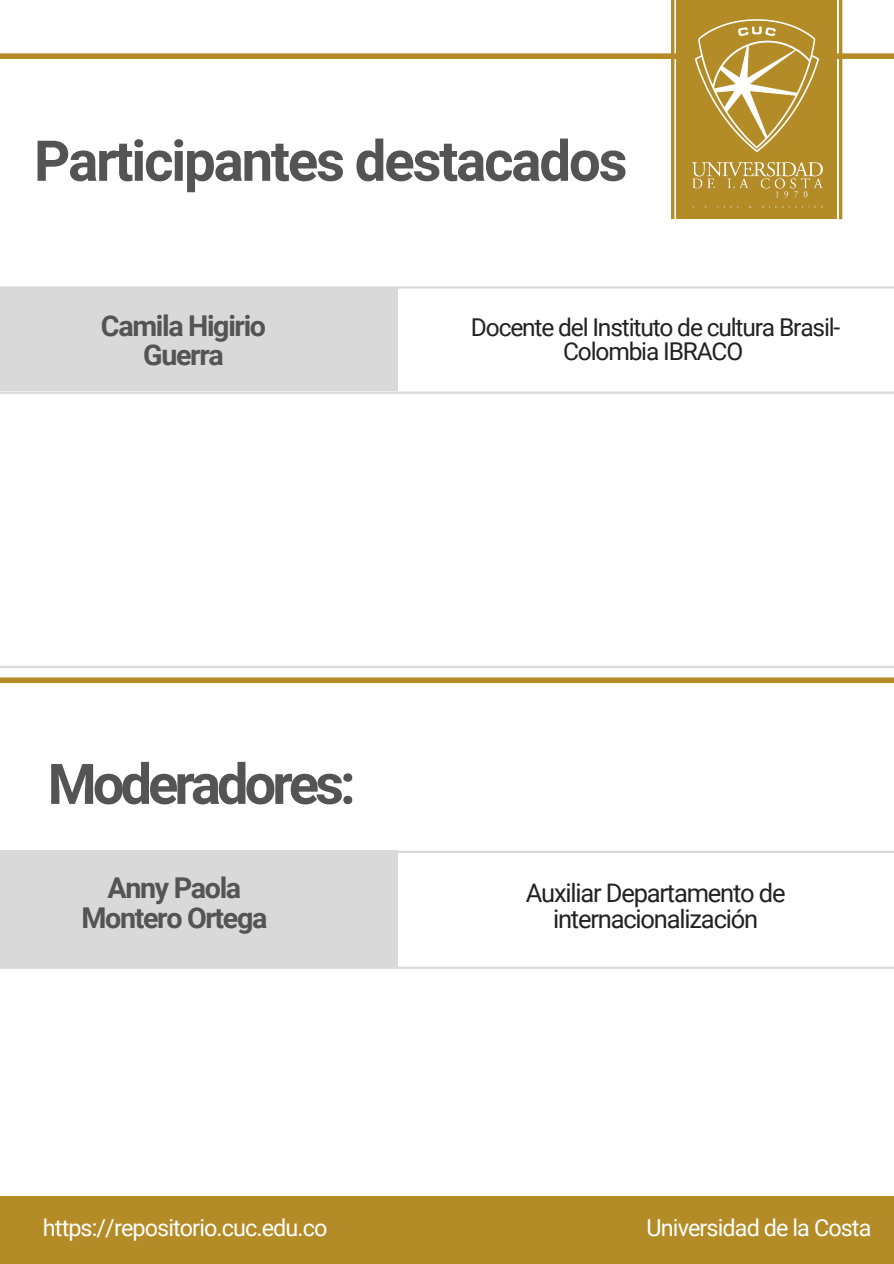
<style>
.page{position:relative;width:894px;height:1264px;background:#fff}
.page>*{position:absolute;margin:0;border:0;box-sizing:border-box;transform-origin:0 0}
.t1{font:700 56.4px "Roboto";letter-spacing:-.04em;color:#545454}
.t2{font:700 55.95px "Roboto";letter-spacing:-.07em;color:#545454}
.t3{font:700 28.65px/29.2px "Roboto";letter-spacing:-.045em;color:#545454;text-align:center}
.t4{font:25.5px/26px "Roboto";letter-spacing:-.045em;color:#222;text-align:center}
.t5{font:24.45px/24.8px "Roboto";letter-spacing:-.045em;color:#222;text-align:center}
.t6{font:23.4px "Roboto";letter-spacing:-.04em;color:#fff}
</style>
<div class="page">
<div style="left:0;top:53px;width:893px;height:6px;background:#b48c27"></div>
<div style="left:0;top:288px;width:397px;height:103px;background:#d9d9d9"></div>
<hr style="left:0;top:391px;width:893px;height:3px;background:#d9d9d9">
<div style="left:0;top:850px;width:397px;height:116px;background:#d9d9d9"></div>
<hr style="left:0;top:665px;width:893px;height:3px;background:#d9d9d9">
<div style="left:0;top:677px;width:893px;height:6px;background:#b48c27"></div>
<div style="left:0;top:1196px;width:893px;height:67px;background:#b48c27"></div>
<hr style="left:0;top:966px;width:893px;height:2px;background:#d9d9d9">
<hr style="left:0;top:850px;width:893px;height:3px;background:#d9d9d9">
<hr style="left:0;top:286px;width:893px;height:2px;background:#d9d9d9">
<div style="left:675px;top:0;width:160px;height:219px;background:#b48c27"></div>
<img style="left:691px;top:19px;width:130px;height:145px">
<svg style="left:670px;top:0;width:4px;height:219px"></svg>
<svg style="left:838px;top:0;width:4px;height:219px"></svg>
<p class="t1" style="left:34px;top:128px;width:595px">Participantes destacados</p>
<p class="t3" style="left:101px;top:311px;width:167px">Camila Higirio<br>Guerra</p>
<p class="t5" style="left:471px;top:315px;width:371px">Docente del Instituto de cultura Brasil-<br>Colombia IBRACO</p>
<p class="t2" style="left:48px;top:752px;width:309px">Moderadores:</p>
<p class="t3" style="left:81px;top:873px;width:187px">Anny Paola<br>Montero Ortega</p>
<p class="t4" style="left:525px;top:880px;width:261px">Auxiliar Departamento de internacionalización</p>
<p class="t6" style="left:43px;top:1213px;width:286px">https://repositorio.cuc.edu.co</p>
<p class="t6" style="left:646px;top:1213px;width:226px">Universidad de la Costa</p>
</div>
